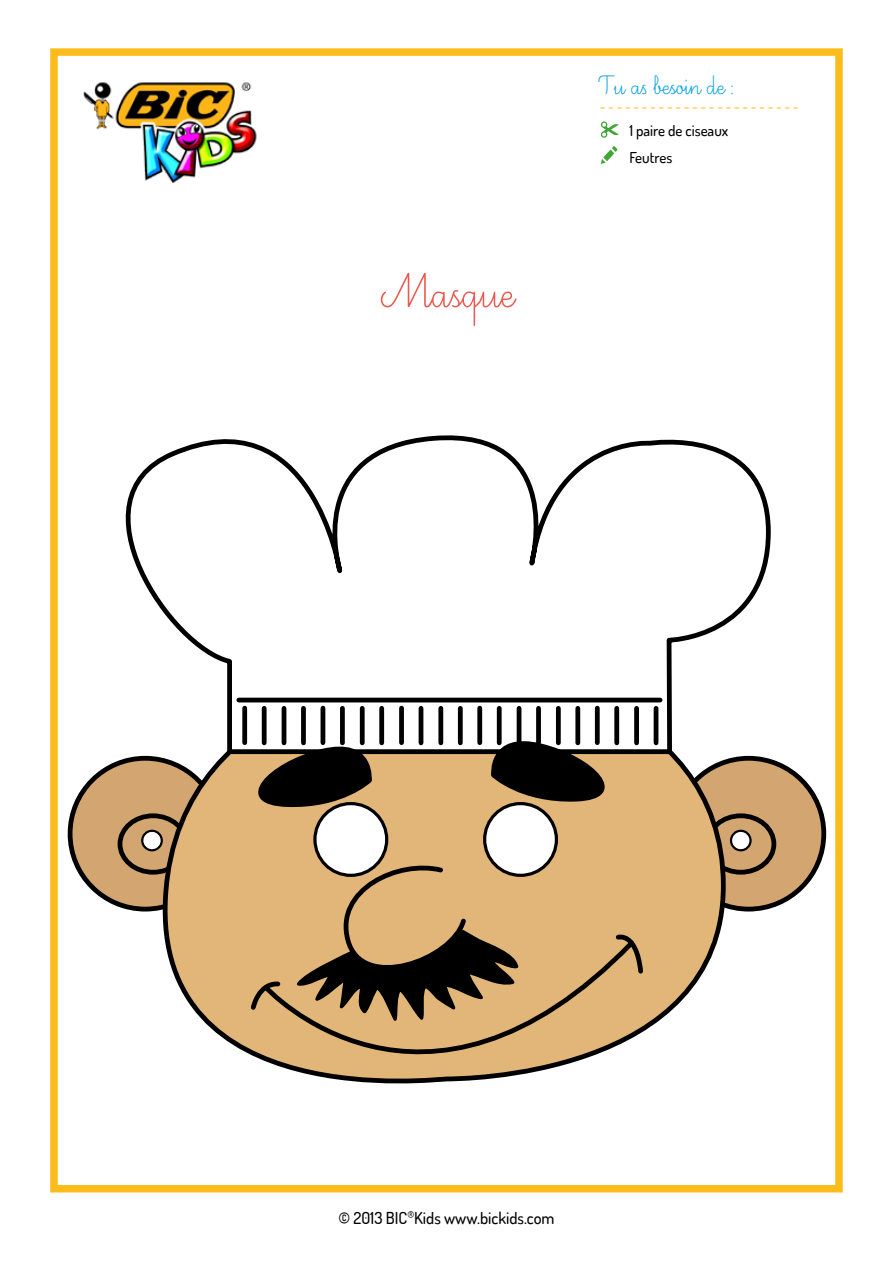
<style>
.page{position:relative;width:893px;height:1263px;background:#fff}
.page>*{position:absolute;margin:0;border:0;box-sizing:border-box;transform-origin:0 0}
.t1{font:60px "Ecriture A Romain Orne";color:#eb5850}
.t2{font:33px "Ecriture A Romain Orne";color:#009fe3}
.t3{font:18px "Minion Pro";color:#fcbd1b}
.t4{font:500 16.5px "Dosis";color:#000}
.t5{font:500 15px/27px "Dosis";color:#000}
</style>
<div class="page">
<div style="left:50px;top:48px;width:793px;height:1144px;border:8px solid #fcbd1b"></div>
<img style="left:83px;top:82px;width:174px;height:101px">
<svg style="left:600px;top:121px;width:19px;height:17px"></svg>
<svg style="left:601px;top:146px;width:16px;height:18px"></svg>
<div style="left:70px;top:758px;width:150px;height:151px;background:#d3a671;border-radius:50%"></div>
<div style="left:68px;top:756px;width:155px;height:155px;border:5px solid #000;border-radius:50%"></div>
<svg style="left:120px;top:816px;width:66px;height:56px"></svg>
<div style="left:118px;top:813px;width:71px;height:62px;border:5px solid #000;border-radius:50%"></div>
<div style="left:673px;top:758px;width:151px;height:151px;background:#d3a671;border-radius:50%"></div>
<div style="left:671px;top:756px;width:155px;height:155px;border:5px solid #000;border-radius:50%"></div>
<div style="left:705px;top:813px;width:71px;height:62px;border:5px solid #000;border-radius:50%"></div>
<div style="left:731px;top:831px;width:19px;height:19px;background:#fff;border-radius:50%"></div>
<div style="left:730px;top:830px;width:22px;height:21px;border:2px solid #000;border-radius:50%"></div>
<svg style="left:142px;top:831px;width:20px;height:19px"></svg>
<div style="left:141px;top:830px;width:22px;height:21px;border:2px solid #000;border-radius:50%"></div>
<svg style="left:147px;top:756px;width:581px;height:304px"></svg>
<div style="left:485px;top:804px;width:71px;height:71px;background:#fff;border-radius:50%"></div>
<div style="left:483px;top:802px;width:75px;height:75px;border:3px solid #000;border-radius:50%"></div>
<div style="left:315px;top:804px;width:72px;height:71px;background:#fff;border-radius:50%"></div>
<div style="left:313px;top:802px;width:75px;height:75px;border:3px solid #000;border-radius:50%"></div>
<svg style="left:292px;top:860px;width:229px;height:76px;background:#d4ac76"></svg>
<svg style="left:261px;top:936px;width:377px;height:148px;background:#b09168"></svg>
<svg style="left:613px;top:932px;width:33px;height:44px"></svg>
<svg style="left:248px;top:979px;width:35px;height:33px"></svg>
<svg style="left:125px;top:435px;width:646px;height:321px"></svg>
<svg style="left:232px;top:738px;width:142px;height:72px;background:#685a48"></svg>
<svg style="left:489px;top:732px;width:142px;height:73px"></svg>
<hr style="left:239px;top:698px;width:421px;height:4px;background:#000">
<div style="left:242px;top:708px;width:5px;height:35px;background:#000"></div>
<div style="left:262px;top:708px;width:5px;height:35px;background:#000"></div>
<hr style="left:282px;top:708px;width:4px;height:35px;background:#000">
<div style="left:301px;top:708px;width:5px;height:35px;background:#000"></div>
<hr style="left:321px;top:708px;width:4px;height:35px;background:#000">
<div style="left:340px;top:708px;width:5px;height:35px;background:#000"></div>
<div style="left:360px;top:708px;width:5px;height:35px;background:#000"></div>
<div style="left:379px;top:708px;width:5px;height:35px;background:#000"></div>
<div style="left:399px;top:708px;width:5px;height:35px;background:#000"></div>
<hr style="left:419px;top:708px;width:4px;height:35px;background:#000">
<div style="left:438px;top:708px;width:5px;height:35px;background:#000"></div>
<div style="left:458px;top:708px;width:5px;height:35px;background:#000"></div>
<div style="left:477px;top:708px;width:5px;height:35px;background:#000"></div>
<div style="left:497px;top:708px;width:5px;height:35px;background:#000"></div>
<hr style="left:517px;top:708px;width:4px;height:35px;background:#000">
<div style="left:536px;top:708px;width:5px;height:35px;background:#000"></div>
<div style="left:556px;top:708px;width:5px;height:35px;background:#000"></div>
<div style="left:575px;top:708px;width:5px;height:35px;background:#000"></div>
<div style="left:595px;top:708px;width:5px;height:35px;background:#000"></div>
<div style="left:614px;top:708px;width:5px;height:35px;background:#000"></div>
<div style="left:634px;top:708px;width:5px;height:35px;background:#000"></div>
<hr style="left:654px;top:708px;width:4px;height:35px;background:#000">
<h1 class="t1" style="left:379px;top:262px;width:136px">Masque</h1>
<h2 class="t2" style="left:600px;top:69px;width:136px">Tu as besoin de :</h2>
<p class="t3" style="left:600px;top:94px;width:201px">------------------------</p>
<p class="t5" style="left:629px;top:116px;width:100px">1 paire de ciseaux<br>Feutres</p>
<p class="t4" style="left:338px;top:1207px;width:218px">© 2013 BIC<sup>®</sup>Kids www.bickids.com</p>
</div>
